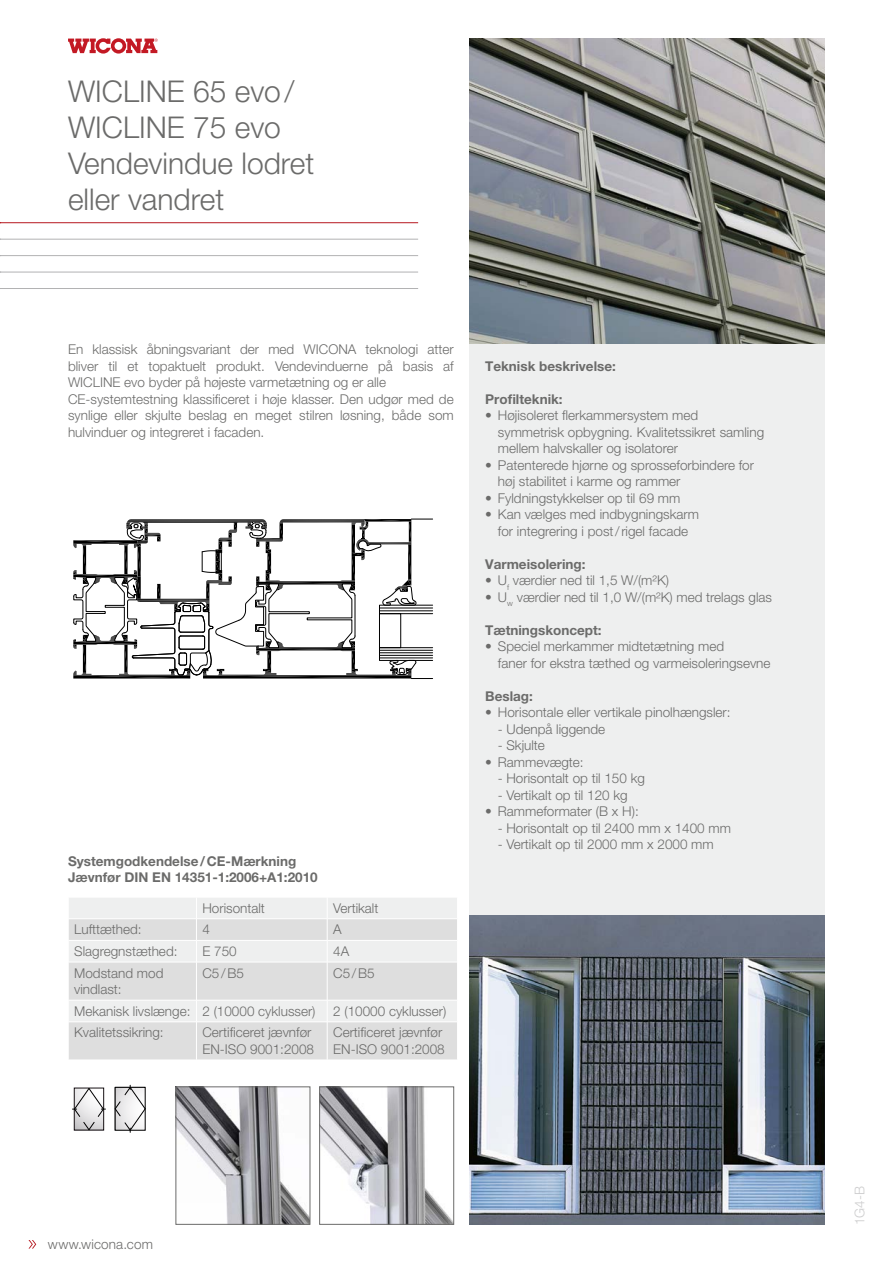
<style>
.page{position:relative;width:893px;height:1263px;background:#fff}
.page>*{position:absolute;margin:0;border:0;box-sizing:border-box;transform-origin:0 0}
.t1{font:300 30px/36px "Helvetica Neue LT Pro";color:#6b6b6a}
.t2{font:300 13.5px/16.5px "Helvetica Neue LT Pro";color:#6b6b6a}
.t3{font:700 13.5px/16.5px "Helvetica Neue LT Pro";color:#6b6b6a}
.t4{font:300 13.5px "Helvetica Neue LT Pro";color:#cdcdce}
</style>
<div class="page">
<svg style="left:68px;top:38px;width:90px;height:16px"></svg>
<div style="left:469px;top:343px;width:356px;height:882px;background:#eeefef"></div>
<hr style="left:0;top:222px;width:418px;height:1px;background:#b6181f">
<hr style="left:0;top:239px;width:418px;height:1px;background:#b2b2b3">
<hr style="left:0;top:255px;width:418px;height:1px;background:#b2b2b3">
<hr style="left:0;top:272px;width:418px;height:1px;background:#b2b2b3">
<hr style="left:0;top:288px;width:418px;height:1px;background:#b2b2b3">
<img style="left:469px;top:38px;width:356px;height:305px">
<svg style="left:73px;top:519px;width:360px;height:160px"></svg>
<img style="left:469px;top:915px;width:356px;height:310px">
<img style="left:178px;top:1088px;width:130px;height:135px">
<div style="left:176px;top:1086px;width:134px;height:139px;border:1px solid #6b6b6a"></div>
<img style="left:321px;top:1088px;width:131px;height:135px">
<div style="left:319px;top:1086px;width:135px;height:139px;border:1px solid #6b6b6a"></div>
<svg style="left:72px;top:1088px;width:33px;height:42px"></svg>
<svg style="left:115px;top:1085px;width:31px;height:47px"></svg>
<svg style="left:28px;top:1240px;width:8px;height:8px"></svg>
<div style="left:69px;top:898px;width:388px;height:20px;background:#eeefef"></div>
<svg style="left:69px;top:919px;width:388px;height:141px;background:#e3e3e3"></svg>
<svg style="left:196px;top:898px;width:1px;height:64px"></svg>
<svg style="left:327px;top:898px;width:1px;height:64px"></svg>
<hr style="left:196px;top:962px;width:1px;height:38px;background:#fff">
<hr style="left:327px;top:962px;width:1px;height:38px;background:#fff">
<svg style="left:196px;top:1001px;width:1px;height:20px"></svg>
<svg style="left:327px;top:1001px;width:1px;height:20px"></svg>
<hr style="left:196px;top:1022px;width:1px;height:38px;background:#fff">
<hr style="left:327px;top:1022px;width:1px;height:38px;background:#fff">
<hr style="left:68px;top:940px;width:128px;height:1px;background:#fff">
<hr style="left:196px;top:940px;width:131px;height:1px;background:#fff">
<hr style="left:327px;top:940px;width:130px;height:1px;background:#fff">
<hr style="left:68px;top:962px;width:128px;height:1px;background:#fff">
<hr style="left:196px;top:962px;width:131px;height:1px;background:#fff">
<hr style="left:327px;top:962px;width:130px;height:1px;background:#fff">
<hr style="left:68px;top:1000px;width:128px;height:1px;background:#fff">
<hr style="left:68px;top:1021px;width:128px;height:1px;background:#fff">
<hr style="left:196px;top:1021px;width:131px;height:1px;background:#fff">
<hr style="left:327px;top:1021px;width:130px;height:1px;background:#fff">
<hr style="left:196px;top:918px;width:131px;height:1px;background:#fff">
<hr style="left:327px;top:918px;width:131px;height:1px;background:#fff">
<hr style="left:196px;top:1000px;width:131px;height:1px;background:#fff">
<hr style="left:327px;top:1000px;width:130px;height:1px;background:#fff">
<h1 class="t1" style="left:68px;top:73px;width:248px">WICLINE 65 evo /<br>WICLINE 75 evo<br>Vendevindue lodret eller vandret</h1>
<p class="t2" style="left:68px;top:341px;width:387px">En klassisk åbningsvariant der med WICONA teknologi atter bliver til et topaktuelt produkt. Vendevinduerne på basis af WICLINE evo byder på højeste varmetætning og er alle CE-systemtestning klassificeret i høje klasser. Den udgør med de synlige eller skjulte beslag en meget stilren løsning, både som hulvinduer og integreret i facaden.</p>
<p class="t3" style="left:68px;top:852px;width:251px">Systemgodkendelse / CE-Mærkning<br>Jævnfør DIN EN 14351-1:2006+A1:2010</p>
<p class="t2" style="left:202px;top:899px;width:64px">Horisontalt</p>
<p class="t2" style="left:333px;top:899px;width:47px">Vertikalt</p>
<p class="t2" style="left:74px;top:921px;width:69px">Lufttæthed:</p>
<p class="t2" style="left:202px;top:921px;width:9px">4</p>
<p class="t2" style="left:333px;top:921px;width:10px">A</p>
<p class="t2" style="left:74px;top:943px;width:105px">Slagregnstæthed:</p>
<p class="t2" style="left:202px;top:943px;width:36px">E 750</p>
<p class="t2" style="left:333px;top:943px;width:18px">4A</p>
<p class="t2" style="left:74px;top:964px;width:91px">Modstand mod vindlast:</p>
<p class="t2" style="left:202px;top:964px;width:43px">C5 / B5</p>
<p class="t2" style="left:333px;top:964px;width:43px">C5 / B5</p>
<p class="t2" style="left:74px;top:1002px;width:243px">Mekanisk livslænge: 2 (10000 cyklusser)</p>
<p class="t2" style="left:333px;top:1002px;width:115px">2 (10000 cyklusser)</p>
<p class="t2" style="left:74px;top:1024px;width:91px">Kvalitetssikring:</p>
<p class="t2" style="left:202px;top:1024px;width:113px">Certificeret jævnfør<br>EN-ISO 9001:2008</p>
<p class="t2" style="left:333px;top:1024px;width:113px">Certificeret jævnfør<br>EN-ISO 9001:2008</p>
<p class="t3" style="left:485px;top:357px;width:132px">Teknisk beskrivelse:</p>
<p class="t3" style="left:485px;top:390px;width:79px">Profilteknik:</p>
<p class="t2" style="left:498px;top:407px;width:268px;text-indent:-13px">• Højisoleret flerkammersystem med symmetrisk opbygning. Kvalitetssikret samling mellem halvskaller og isolatorer</p>
<p class="t2" style="left:498px;top:456px;width:258px;text-indent:-13px">• Patenterede hjørne og sprosseforbindere for høj stabilitet i karme og rammer</p>
<p class="t2" style="left:485px;top:489px;width:197px">• Fyldningstykkelser op til 69 mm</p>
<p class="t2" style="left:485px;top:506px;width:215px;text-align:center">• Kan vælges med indbygningskarm for integrering i post / rigel facade</p>
<p class="t3" style="left:485px;top:555px;width:102px">Varmeisolering:</p>
<p class="t2" style="left:485px;top:572px;width:185px">• U<sub>f</sub> værdier ned til 1,5 W/(m²K)</p>
<p class="t2" style="left:485px;top:588px;width:288px">• U<sub>w</sub> værdier ned til 1,0 W/(m²K) med trelags glas</p>
<p class="t3" style="left:485px;top:621px;width:118px">Tætningskoncept:</p>
<p class="t2" style="left:498px;top:638px;width:274px;text-indent:-13px">• Speciel merkammer midtetætning med<br>faner for ekstra tæthed og varmeisoleringsevne</p>
<p class="t3" style="left:485px;top:687px;width:49px">Beslag:</p>
<p class="t2" style="left:485px;top:704px;width:247px">• Horisontale eller vertikale pinolhængsler:</p>
<p class="t2" style="left:498px;top:720px;width:109px">- Udenpå liggende</p>
<p class="t2" style="left:498px;top:737px;width:49px">- Skjulte</p>
<p class="t2" style="left:485px;top:753px;width:100px">• Rammevægte:</p>
<p class="t2" style="left:498px;top:770px;width:149px">- Horisontalt op til 150 kg</p>
<p class="t2" style="left:498px;top:786px;width:131px">- Vertikalt op til 120 kg</p>
<p class="t2" style="left:485px;top:803px;width:155px">• Rammeformater (B x H):</p>
<p class="t2" style="left:498px;top:819px;width:235px">- Horisontalt op til 2400 mm x 1400 mm</p>
<p class="t2" style="left:498px;top:836px;width:217px">- Vertikalt op til 2000 mm x 2000 mm</p>
<p class="t2" style="left:48px;top:1235px;width:107px">www.wicona.com</p>
<p class="t4" style="left:851px;top:1225px;width:40px;rotate:-90deg">1G4-B</p>
</div>
